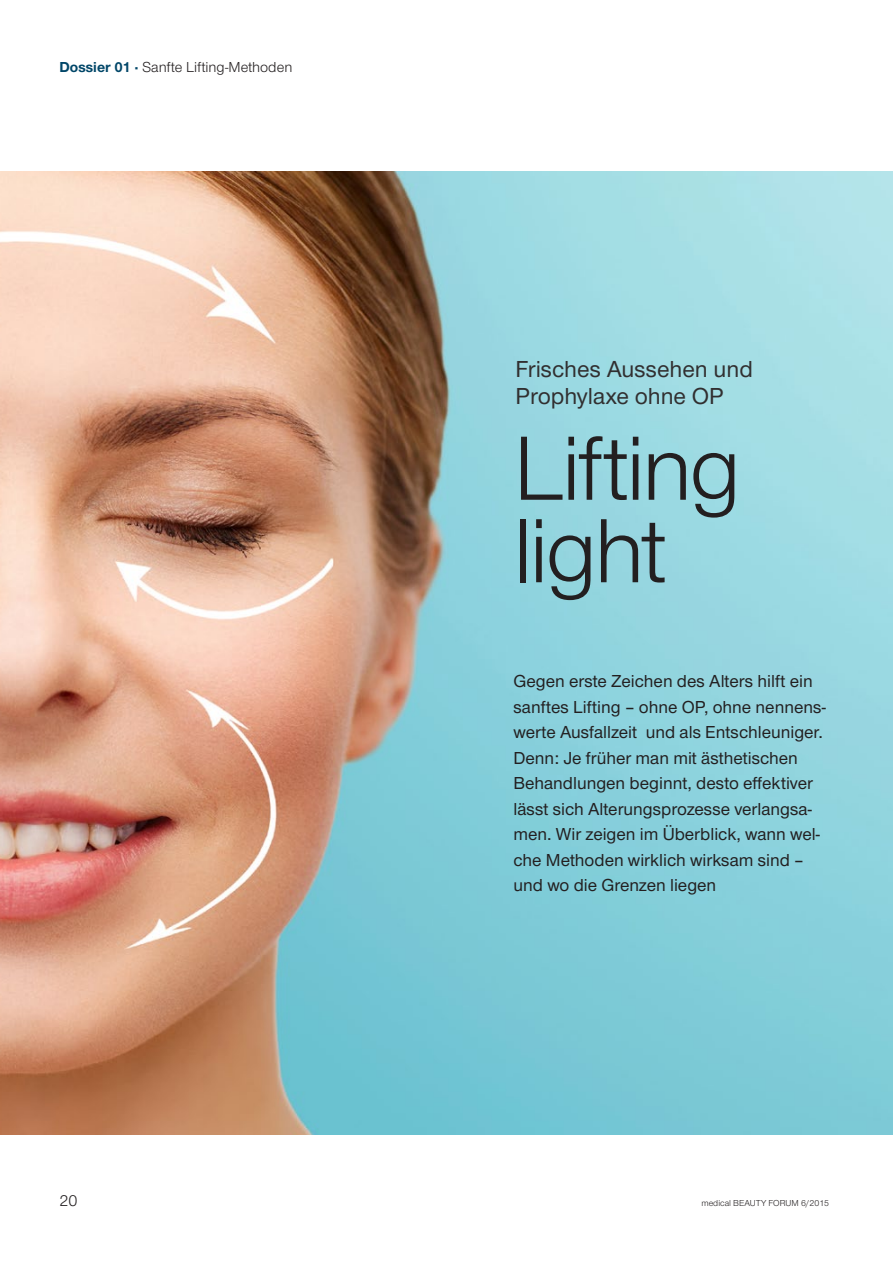
<style>
.page{position:relative;width:893px;height:1263px;background:#fff}
.page>*{position:absolute;margin:0;border:0;box-sizing:border-box;transform-origin:0 0}
.t1{font:94.5px/82.5px "Nimbus San Nov";letter-spacing:-.03em;color:#231f20}
.t2{font:500 24px/27px "Nimbus San Nov";color:#312f30}
.t3{font:500 18px/25.5px "Nimbus San Nov";color:#231f20}
.t4{font:16.5px "Nimbus San Nov";color:#231f20}
.t5{font:15px "Nimbus San Nov";color:#231f20}
.t6{font:9px "Nimbus San Nov";color:#231f20}
.s1{font-weight:700;color:#004668}
</style>
<div class="page">
<img style="left:0;top:171px;width:893px;height:963px">
<p class="t5" style="left:60px;top:59px;width:234px"><span class="s1">Dossier 01 ·</span> Sanfte Lifting-Methoden</p>
<h2 class="t2" style="left:516px;top:356px;width:239px">Frisches Aussehen und<br>Prophylaxe ohne OP</h2>
<h1 class="t1" style="left:513px;top:428px;width:229px">Lifting light</h1>
<p class="t3" style="left:513px;top:668px;width:314px">Gegen erste Zeichen des Alters hilft ein sanftes Lifting – ohne OP, ohne nennens&shy;werte Ausfallzeit und als Entschleuniger.<br>Denn: Je früher man mit ästhetischen Behandlungen beginnt, desto effektiver lässt sich Alterungsprozesse verlangsa&shy;men. Wir zeigen im Überblick, wann wel&shy;che Methoden wirklich wirksam sind – und wo die Grenzen liegen</p>
<p class="t4" style="left:60px;top:1191px;width:20px">20</p>
<p class="t6" style="left:701px;top:1197px;width:129px">medical BEAUTY FORUM 6/2015</p>
</div>
